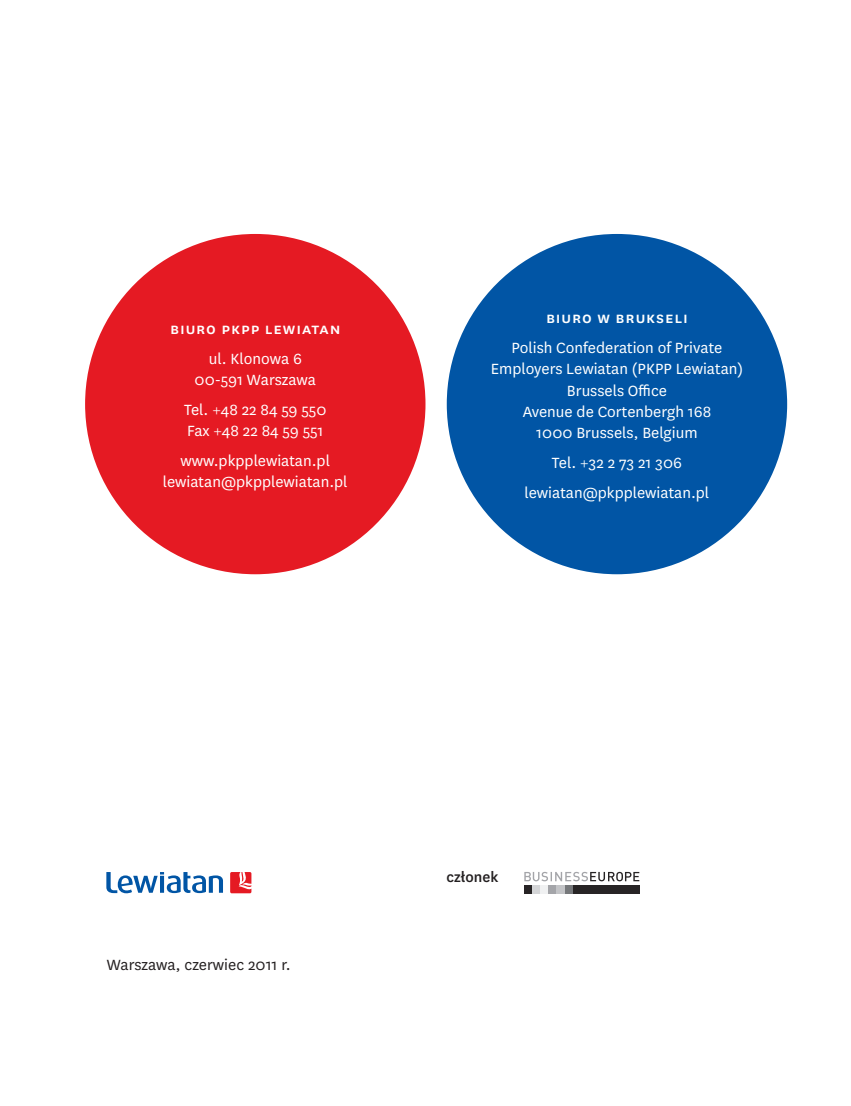
<style>
.page{position:relative;width:851px;height:1106px;background:#fff}
.page>*{position:absolute;margin:0;border:0;box-sizing:border-box;transform-origin:0 0}
.t1{font:17.25px/29.7px "National";color:#fff;text-align:center}
.t2{font:500 17.25px/29.7px "National";letter-spacing:.05em;color:#fff;text-align:center}
.t3{font:17.25px "National";color:#231f20}
.t4{font:500 16.5px "National";color:#231f20}
.s1{font-weight:400}
.s2{font-weight:500}
</style>
<div class="page">
<div style="left:446px;top:234px;width:341px;height:340px;background:#0155a5;border-radius:50%"></div>
<div style="left:85px;top:234px;width:340px;height:340px;background:#e51a23;border-radius:50%"></div>
<svg style="left:106px;top:872px;width:117px;height:21px"></svg>
<svg style="left:230px;top:872px;width:21px;height:21px"></svg>
<div style="left:524px;top:885px;width:8px;height:8px;background:#272425"></div>
<div style="left:532px;top:885px;width:8px;height:8px;background:#d4d5d7"></div>
<div style="left:540px;top:885px;width:8px;height:8px;background:#f0f1f2"></div>
<div style="left:548px;top:885px;width:8px;height:8px;background:#a4a5a9"></div>
<div style="left:556px;top:885px;width:9px;height:8px;background:#c3c4c7"></div>
<div style="left:565px;top:885px;width:8px;height:8px;background:#76787b"></div>
<div style="left:573px;top:885px;width:66px;height:8px;background:#272425"></div>
<svg style="left:524px;top:871px;width:115px;height:10px"></svg>
<p class="t2" style="left:170px;top:313px;width:172px">biuro pkpp lewiatan <span class="s1">ul. Klonowa 6</span></p>
<p class="t1" style="left:184px;top:364px;width:144px">00-591 Warszawa<br>Tel. +48 22 84 59 550</p>
<p class="t1" style="left:180px;top:415px;width:151px">Fax +48 22 84 59 551 www.pkpplewiatan.pl</p>
<p class="t1" style="left:163px;top:466px;width:186px">lewiatan@pkpplewiatan.pl</p>
<p class="t1" style="left:511px;top:302px;width:212px"><span class="s2">biuro w brukseli<br></span>Polish Confederation of Private</p>
<p class="t1" style="left:490px;top:358px;width:254px;line-height:21.3px">Employers Lewiatan (PKPP Lewiatan)<br>Brussels Office<br>Avenue de Cortenbergh 168<br>1000 Brussels, Belgium</p>
<p class="t1" style="left:524px;top:447px;width:186px">Tel. +32 2 73 21 306 lewiatan@pkpplewiatan.pl</p>
<p class="t3" style="left:107px;top:953px;width:185px">Warszawa, czerwiec 2011 r.</p>
<p class="t4" style="left:446px;top:865px;width:53px">członek</p>
</div>
